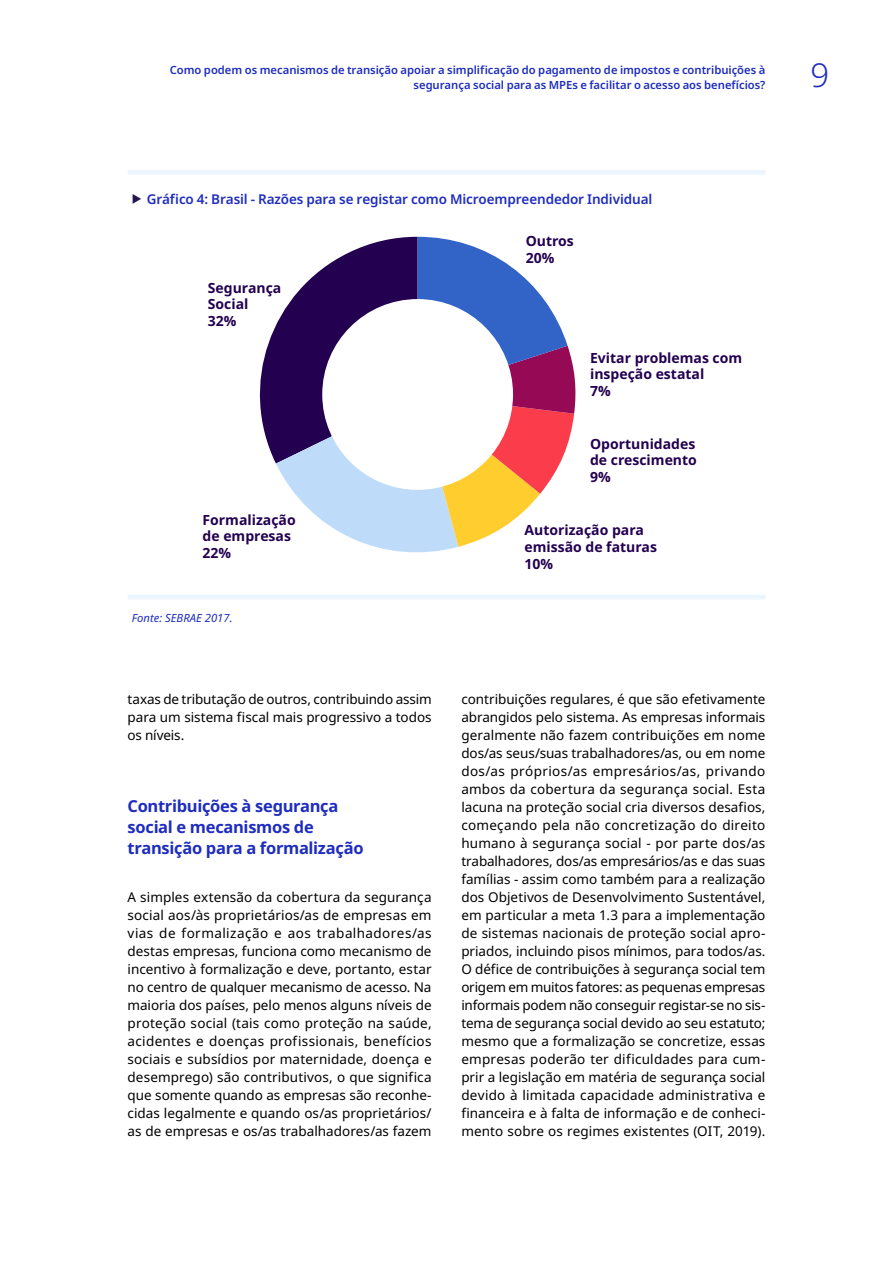
<style>
.page{position:relative;width:893px;height:1263px;background:#fff}
.page>*{position:absolute;margin:0;border:0;box-sizing:border-box;transform-origin:0 0}
.t1{font:300 33px "Noto Sans";color:#1e2dbe}
.Sub-sub_heading{font:700 16.5px/21px "Noto Sans";letter-spacing:-.02em;color:#1e2dbe}
.t2{font:700 13.95px/16.8px "Noto Sans";color:#230050}
.Body_text{font:13.5px/18px "Noto Sans";color:#000;text-align:justify}
.t3{font:600 13.5px "Noto Sans";letter-spacing:-.01em;color:#1e2dbe}
.Publication_title{font:600 11.25px/14.7px "Noto Sans";color:#1e2dbe;text-align:right}
.Source{font:italic 11.25px "Noto Sans";color:#1e2dbe}
</style>
<div class="page">
<hr style="left:128px;top:595px;width:637px;height:4px;background:#ebf5fd">
<div style="left:128px;top:170px;width:637px;height:5px;background:#ebf5fd"></div>
<svg style="left:259px;top:237px;width:317px;height:316px"></svg>
<div style="left:322px;top:299px;width:191px;height:191px;background:#fff;border-radius:50%"></div>
<p class="Publication_title" style="left:170px;top:63px;width:597px">Como podem os mecanismos de transição apoiar a simplificação do pagamento de impostos e contribuições à segurança social para as MPEs e facilitar o acesso aos benefícios?</p>
<p class="t3" style="left:147px;top:189px;width:507px">Gráfico 4: Brasil - Razões para se registar como Microempreendedor Individual</p>
<p class="t2" style="left:526px;top:233px;width:50px">Outros<br>20%</p>
<p class="t2" style="left:208px;top:279px;width:75px">Segurança<br>Social<br>32%</p>
<p class="t2" style="left:203px;top:511px;width:95px">Formalização de empresas<br>22%</p>
<p class="Source" style="left:132px;top:610px;width:102px">Fonte: SEBRAE 2017.</p>
<p class="Body_text" style="left:128px;top:690px;width:306px">taxas de tributação de outros, contribuindo assim para um sistema fiscal mais progressivo a todos os níveis.</p>
<p class="Sub-sub_heading" style="left:128px;top:795px;width:237px">Contribuições à segurança social e mecanismos de transição para a formalização</p>
<p class="Body_text" style="left:128px;top:888px;width:306px">A simples extensão da cobertura da segurança social aos/às proprietários/as de empresas em vias de formalização e aos trabalhadores/as destas empresas, funciona como mecanismo de incentivo à formalização e deve, portanto, estar no centro de qualquer mecanismo de acesso. Na maioria dos países, pelo menos alguns níveis de proteção social (tais como proteção na saúde, acidentes e doenças profissionais, benefícios sociais e subsídios por maternidade, doença e desemprego) são contributivos, o que significa que somente quando as empresas são reconhe&shy;cidas legalmente e quando os/as proprietários/ as de empresas e os/as trabalhadores/as fazem</p>
<p class="t2" style="left:590px;top:349px;width:154px">Evitar problemas com inspeção estatal<br>7%</p>
<p class="t2" style="left:590px;top:435px;width:108px;text-align:justify">Oportunidades de crescimento 9%</p>
<p class="t2" style="left:524px;top:522px;width:134px">Autorização para emissão de faturas<br>10%</p>
<p class="Body_text" style="left:461px;top:690px;width:306px">contribuições regulares, é que são efetivamente abrangidos pelo sistema. As empresas informais geralmente não fazem contribuições em nome dos/as seus/suas trabalhadores/as, ou em nome dos/as próprios/as empresários/as, privando ambos da cobertura da segurança social. Esta lacuna na proteção social cria diversos desafios, começando pela não concretização do direito humano à segurança social - por parte dos/as trabalhadores, dos/as empresários/as e das suas famílias - assim como também para a realização dos Objetivos de Desenvolvimento Sustentável, em particular a meta 1.3 para a implementação de sistemas nacionais de proteção social apro&shy;priados, incluindo pisos mínimos, para todos/as.<br>O défice de contribuições à segurança social tem origem em muitos fatores: as pequenas empresas informais podem não conseguir registar-se no sis&shy;tema de segurança social devido ao seu estatuto; mesmo que a formalização se concretize, essas empresas poderão ter dificuldades para cum&shy;prir a legislação em matéria de segurança social devido à limitada capacidade administrativa e financeira e à falta de informação e de conheci&shy;mento sobre os regimes existentes (OIT, 2019).</p>
<h1 class="t1" style="left:810px;top:52px;width:20px">9</h1>
</div>
